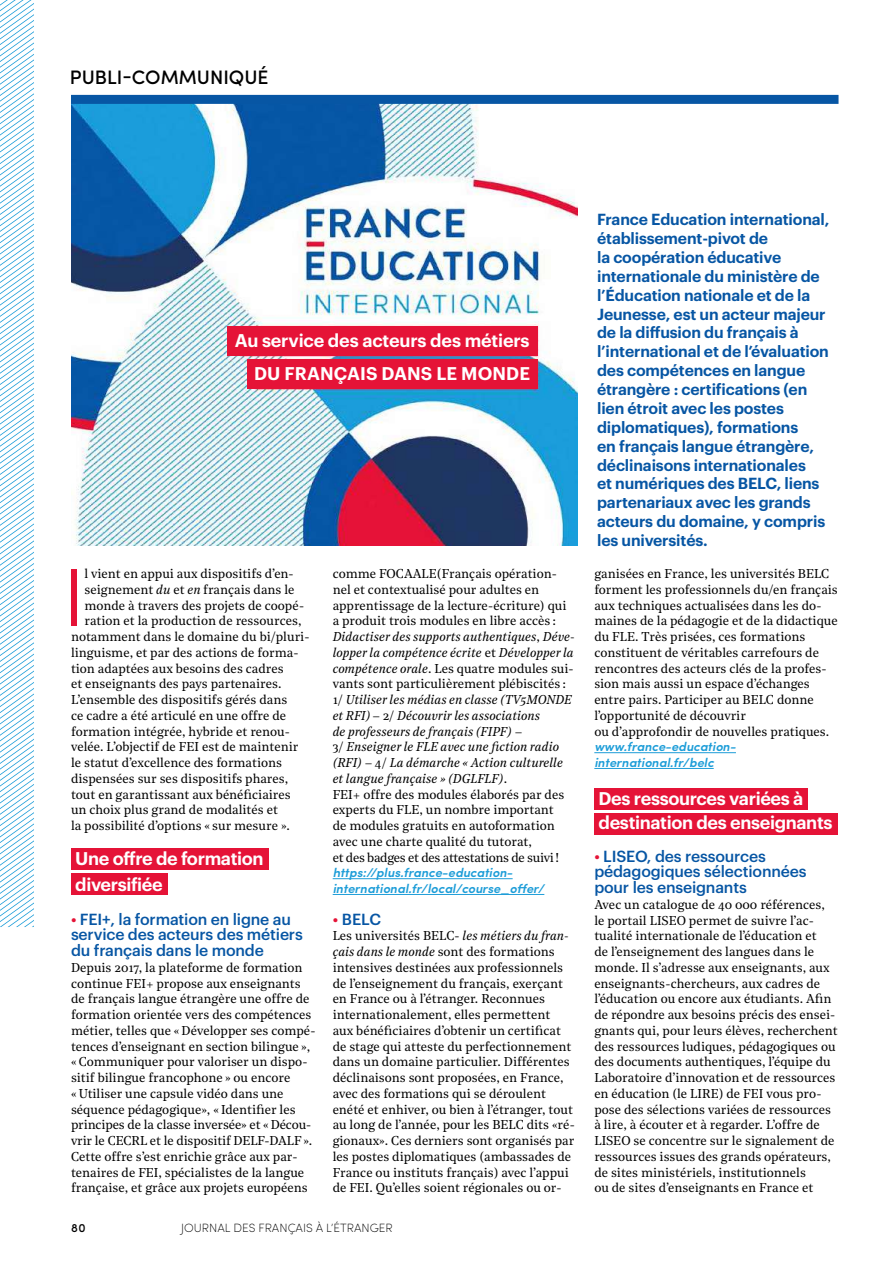
<style>
.page{position:relative;width:893px;height:1263px;background:#fff}
.page>*{position:absolute;margin:0;border:0;box-sizing:border-box;transform-origin:0 0}
.t1{font:300 81.3px "Sofia Pro";color:#e51337}
.t2{font:500 19.5px "Sofia Pro";color:#000}
.t3{font:600 18px/25.5px "Graphik";letter-spacing:-.02em;color:#fff}
.t4{font:600 18px "Graphik";letter-spacing:.005em;color:#fff}
.t5{font:600 15.75px/18.9px "Graphik";letter-spacing:-.01em;color:#0756a4}
.t6{font:500 15.75px/15.8px "Graphik";letter-spacing:-.01em;color:#0756a4}
.t7{font:12.75px/15.8px "Noe Text";color:#000}
.t8{font:italic 600 12.75px/15.8px "Sofia Pro";color:#1d9dd8}
.t9{font:200 12px "Sofia Pro";color:#000}
.t10{font:500 12px "Sofia Pro";color:#000}
.s1{font-style:italic}
.s2{color:#e51337}
</style>
<div class="page">
<div style="left:71px;top:848px;width:198px;height:22px;background:#e51337"></div>
<div style="left:594px;top:788px;width:214px;height:22px;background:#e51337"></div>
<div style="left:71px;top:873px;width:97px;height:22px;background:#e51337"></div>
<div style="left:594px;top:813px;width:244px;height:22px;background:#e51337"></div>
<img style="left:71px;top:104px;width:506px;height:442px">
<div style="left:71px;top:95px;width:767px;height:9px;background:#0756a4"></div>
<hr style="left:333px;top:878px;width:180px;height:1px;background:#1d9dd8">
<hr style="left:333px;top:894px;width:211px;height:1px;background:#1d9dd8">
<hr style="left:594px;top:752px;width:142px;height:1px;background:#1d9dd8">
<hr style="left:594px;top:768px;width:120px;height:1px;background:#1d9dd8">
<div style="left:247px;top:359px;width:290px;height:30px;background:#e51337"></div>
<div style="left:227px;top:325px;width:310px;height:30px;background:#e51337"></div>
<svg style="left:0;top:0;width:34px;height:927px"></svg>
<h2 class="t2" style="left:70px;top:63px;width:200px">PUBLI-COMMUNIQUÉ</h2>
<h3 class="t3" style="left:235px;top:326px;width:296px">Au service des acteurs des métiers</h3>
<h3 class="t4" style="left:254px;top:360px;width:277px">DU FRANÇAIS DANS LE MONDE</h3>
<h1 class="t1" style="left:63px;top:537px;width:23px">I</h1>
<p class="t7" style="left:85px;top:565px;width:211px">l vient en appui aux dispositifs d’en-</p>
<p class="t7" style="left:85px;top:581px;width:212px">seignement <span class="s1">du</span> et <span class="s1">en</span> français dans le</p>
<p class="t7" style="left:85px;top:597px;width:221px">monde à travers des projets de coopé-</p>
<p class="t7" style="left:85px;top:612px;width:219px">ration et la production de ressources,</p>
<p class="t7" style="left:71px;top:628px;width:240px">notamment dans le domaine du bi/pluri-</p>
<p class="t7" style="left:71px;top:644px;width:229px">linguisme, et par des actions de forma-</p>
<p class="t7" style="left:71px;top:659px;width:214px">tion adaptées aux besoins des cadres</p>
<p class="t7" style="left:71px;top:675px;width:212px">et enseignants des pays partenaires.</p>
<p class="t7" style="left:71px;top:691px;width:218px">L’ensemble des dispositifs gérés dans</p>
<p class="t7" style="left:71px;top:707px;width:217px">ce cadre a été articulé en une offre de</p>
<p class="t7" style="left:71px;top:722px;width:220px">formation intégrée, hybride et renou-</p>
<p class="t7" style="left:71px;top:738px;width:229px">velée. L’objectif de FEI est de maintenir</p>
<p class="t7" style="left:71px;top:754px;width:212px">le statut d’excellence des formations</p>
<p class="t7" style="left:71px;top:770px;width:219px">dispensées sur ses dispositifs phares,</p>
<p class="t7" style="left:71px;top:785px;width:221px">tout en garantissant aux bénéficiaires</p>
<p class="t7" style="left:71px;top:801px;width:208px">un choix plus grand de modalités et</p>
<p class="t7" style="left:71px;top:817px;width:221px">la possibilité d’options « sur mesure ».</p>
<h3 class="t3" style="left:75px;top:844px;width:190px">Une offre de formation diversifiée</h3>
<p class="t6" style="left:71px;top:910px;width:233px"><span class="s2">•</span> FEI+, la formation en ligne au service des acteurs des métiers du français dans le monde</p>
<p class="t7" style="left:71px;top:959px;width:246px">Depuis 2017, la plateforme de formation continue FEI+ propose aux enseignants de français langue étrangère une offre de formation orientée vers des compétences métier, telles que « Développer ses compé&shy;tences d’enseignant en section bilingue », « Communiquer pour valoriser un dispo&shy;sitif bilingue francophone » ou encore<br>« Utiliser une capsule vidéo dans une séquence pédagogique », « Identifier les principes de la classe inversée » et « Décou&shy;vrir le CECRL et le dispositif DELF-DALF ».<br>Cette offre s’est enrichie grâce aux par&shy;tenaires de FEI, spécialistes de la langue française, et grâce aux projets européens</p>
<p class="t7" style="left:333px;top:565px;width:243px">comme FOCAALE (Français opération&shy;nel et contextualisé pour adultes en apprentissage de la lecture-écriture) qui a produit trois modules en libre accès :<br><span class="s1">Didactiser des supports authentiques</span>, <span class="s1">Déve&shy;lopper la compétence écrite</span> et <span class="s1">Développer la compétence orale</span>. Les quatre modules sui&shy;vants sont particulièrement plébiscités :<br>1/ <span class="s1">Utiliser les médias en classe (TV5MONDE et RFI)</span> – 2/ <span class="s1">Découvrir les associations<br>de professeurs de français (FIPF)</span> –<br>3/ <span class="s1">Enseigner le FLE avec une fiction radio (RFI)</span> – 4/ <span class="s1">La démarche « Action culturelle et langue française » (DGLFLF)</span>.<br>FEI+ offre des modules élaborés par des experts du FLE, un nombre important<br>de modules gratuits en autoformation avec une charte qualité du tutorat,<br>et des badges et des attestations de suivi !</p>
<p class="t8" style="left:333px;top:864px;width:213px">https://plus.france-education&shy;international.fr/local/course_offer/</p>
<p class="t6" style="left:333px;top:910px;width:50px"><span class="s2">•</span> BELC</p>
<p class="t7" style="left:333px;top:927px;width:244px">Les universités BELC - <span class="s1">les métiers du fran&shy;çais dans le monde</span> sont des formations intensives destinées aux professionnels de l’enseignement du français, exerçant en France ou à l’étranger. Reconnues internationalement, elles permettent<br>aux bénéficiaires d’obtenir un certificat de stage qui atteste du perfectionnement dans un domaine particulier. Différentes déclinaisons sont proposées, en France, avec des formations qui se déroulent<br>en été et en hiver, ou bien à l’étranger, tout au long de l’année, pour les BELC dits « ré&shy;gionaux ». Ces derniers sont organisés par les postes diplomatiques (ambassades de France ou instituts français) avec l’appui de FEI. Qu’elles soient régionales ou or-</p>
<p class="t10" style="left:71px;top:1219px;width:16px">80</p>
<p class="t9" style="left:181px;top:1220px;width:213px">JOURNAL DES FRANÇAIS À L’ÉTRANGER</p>
<p class="t5" style="left:597px;top:209px;width:234px">France Education international, établissement-pivot de<br>la coopération éducative internationale du ministère de l’Éducation nationale et de la<br>Jeunesse, est un acteur majeur de la diffusion du français à l’international et de l’évaluation des compétences en langue étrangère : certifications (en lien étroit avec les postes diplomatiques), formations<br>en français langue étrangère, déclinaisons internationales<br>et numériques des BELC, liens partenariaux avec les grands acteurs du domaine, y compris les universités.</p>
<p class="t7" style="left:594px;top:565px;width:245px">ganisées en France, les universités BELC forment les professionnels du/en français aux techniques actualisées dans les do&shy;maines de la pédagogie et de la didactique du FLE. Très prisées, ces formations constituent de véritables carrefours de rencontres des acteurs clés de la profes&shy;sion mais aussi un espace d’échanges entre pairs. Participer au BELC donne l’opportunité de découvrir<br>ou d’approfondir de nouvelles pratiques.</p>
<p class="t8" style="left:594px;top:738px;width:143px">www.france-education&shy;international.fr/belc</p>
<h3 class="t3" style="left:599px;top:785px;width:235px;line-height:24px">Des ressources variées à destination des enseignants</h3>
<p class="t6" style="left:594px;top:847px;width:214px"><span class="s2">•</span> LISEO, des ressources pédagogiques sélectionnées pour les enseignants</p>
<p class="t7" style="left:594px;top:896px;width:245px">Avec un catalogue de 40 000 références, le portail LISEO permet de suivre l’ac&shy;tualité internationale de l’éducation et<br>de l’enseignement des langues dans le monde. Il s’adresse aux enseignants, aux enseignants-chercheurs, aux cadres de l’éducation ou encore aux étudiants. Afin de répondre aux besoins précis des ensei&shy;gnants qui, pour leurs élèves, recherchent des ressources ludiques, pédagogiques ou des documents authentiques, l’équipe du Laboratoire d’innovation et de ressources en éducation (le LIRE) de FEI vous pro&shy;pose des sélections variées de ressources à lire, à écouter et à regarder. L’offre de LISEO se concentre sur le signalement de ressources issues des grands opérateurs, de sites ministériels, institutionnels<br>ou de sites d’enseignants en France et</p>
</div>
